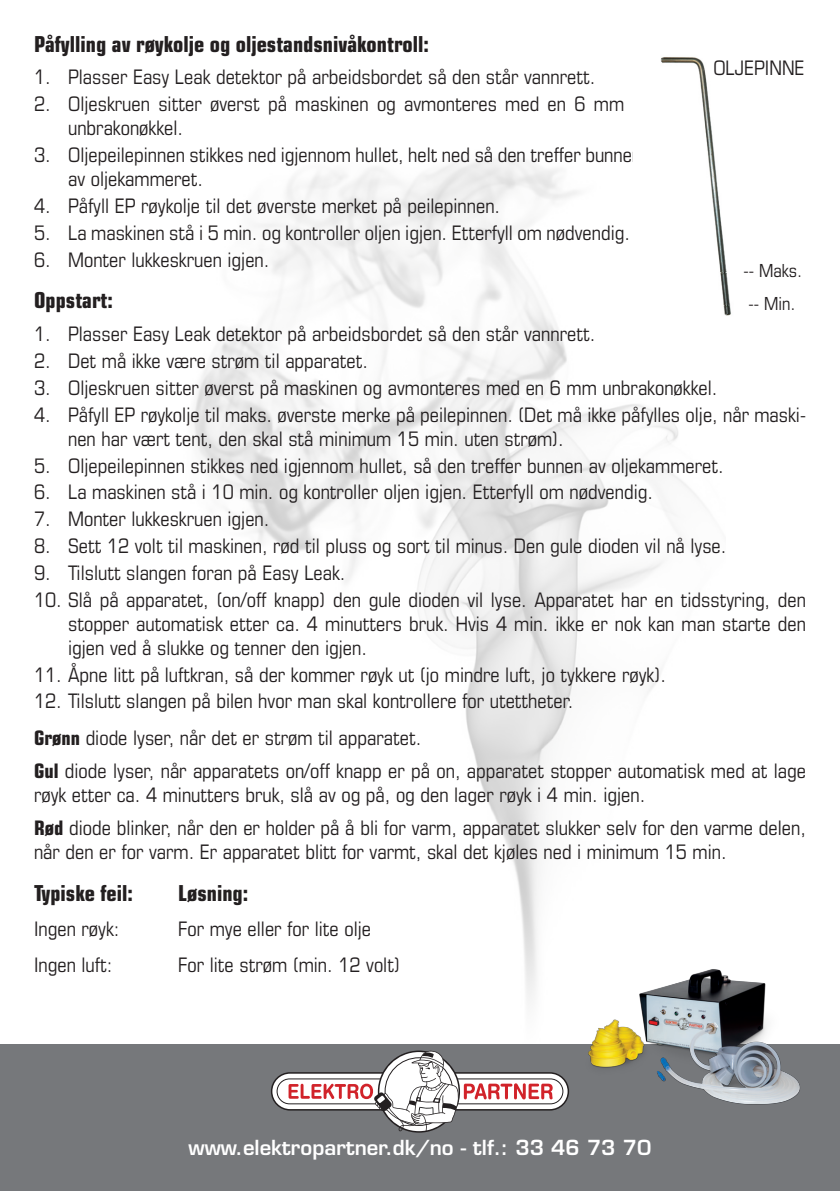
<style>
.page{position:relative;width:840px;height:1191px;background:#fff}
.page>*{position:absolute;margin:0;border:0;box-sizing:border-box;transform-origin:0 0}
.t1{font:700 condensed 22px "Eurostile";color:#231f20}
.t2{font:600 20.2px "Eurostile";color:#fff}
.t3{font:condensed 20px/24px "Eurostile";color:#231f20}
.t4{font:condensed 18px "Eurostile";color:#231f20}
.s1{font-weight:700}
</style>
<div class="page">
<img style="left:194px;top:158px;width:505px;height:843px">
<img style="left:633px;top:57px;width:98px;height:280px">
<div style="left:0;top:1044px;width:839px;height:147px;background:#76787b"></div>
<img style="left:578px;top:953px;width:222px;height:152px">
<svg style="left:271px;top:1050px;width:297px;height:82px"></svg>
<p class="t1" style="left:34px;top:30px;width:396px">Påfylling av røykolje og oljestandsnivåkontroll:</p>
<p class="t3" style="left:34px;top:65px;width:562px">1. Plasser Easy Leak detektor på arbeidsbordet så den står vannrett.</p>
<p class="t3" style="left:68px;top:92px;width:557px;text-indent:-34px">2. Oljeskruen sitter øverst på maskinen og avmonteres med en 6 mm unbrakonøkkel.</p>
<p class="t3" style="left:68px;top:143px;width:574px;text-indent:-34px">3. Oljepeilepinnen stikkes ned igjennom hullet, helt ned så den treffer bunnen av oljekammeret.</p>
<p class="t3" style="left:34px;top:193px;width:467px">4. Påfyll EP røykolje til det øverste merket på peilepinnen.</p>
<p class="t3" style="left:34px;top:220px;width:597px">5. La maskinen stå i 5 min. og kontroller oljen igjen. Etterfyll om nødvendig.</p>
<p class="t3" style="left:34px;top:247px;width:237px">6. Monter lukkeskruen igjen.</p>
<p class="t1" style="left:34px;top:287px;width:80px">Oppstart:</p>
<p class="t3" style="left:34px;top:322px;width:562px">1. Plasser Easy Leak detektor på arbeidsbordet så den står vannrett.</p>
<p class="t3" style="left:34px;top:348px;width:335px">2. Det må ikke være strøm til apparatet.</p>
<p class="t3" style="left:34px;top:375px;width:684px">3. Oljeskruen sitter øverst på maskinen og avmonteres med en 6 mm unbrakonøkkel.</p>
<p class="t3" style="left:68px;top:402px;width:739px;text-indent:-34px">4. Påfyll EP røykolje til maks. øverste merke på peilepinnen. (Det må ikke påfylles olje, når maski&shy;nen har vært tent, den skal stå minimum 15 min. uten strøm).</p>
<p class="t3" style="left:34px;top:453px;width:690px">5. Oljepeilepinnen stikkes ned igjennom hullet, så den treffer bunnen av oljekammeret.</p>
<p class="t3" style="left:34px;top:480px;width:620px">6. La maskinen stå i 10 min. og kontroller oljen igjen. Etterfyll om nødvendig.</p>
<p class="t3" style="left:34px;top:507px;width:237px">7. Monter lukkeskruen igjen.</p>
<p class="t3" style="left:34px;top:533px;width:693px">8. Sett 12 volt til maskinen, rød til pluss og sort til minus. Den gule dioden vil nå lyse.</p>
<p class="t3" style="left:34px;top:560px;width:313px">9. Tilslutt slangen foran på Easy Leak.</p>
<p class="t3" style="left:68px;top:587px;width:739px;text-align:justify;text-indent:-34px">10. Slå på apparatet, (on/off knapp) den gule dioden vil lyse. Apparatet har en tidsstyring, den stopper automatisk etter ca. 4 minutters bruk. Hvis 4 min. ikke er nok kan man starte den igjen ved å slukke og tenner den igjen.</p>
<p class="t3" style="left:34px;top:662px;width:633px">11. Åpne litt på luftkran, så der kommer røyk ut (jo mindre luft, jo tykkere røyk).</p>
<p class="t3" style="left:34px;top:689px;width:540px">12. Tilslutt slangen på bilen hvor man skal kontrollere for utettheter.</p>
<p class="t3" style="left:34px;top:726px;width:388px"><span class="s1">Grønn</span> diode lyser, når det er strøm til apparatet.</p>
<p class="t3" style="left:34px;top:758px;width:773px"><span class="s1">Gul</span> diode lyser, når apparatets on/off knapp er på on, apparatet stopper automatisk med at lage røyk etter ca. 4 minutters bruk, slå av og på, og den lager røyk i 4 min. igjen.</p>
<p class="t3" style="left:34px;top:815px;width:773px"><span class="s1">Rød</span> diode blinker, når den er holder på å bli for varm, apparatet slukker selv for den varme delen, når den er for varm. Er apparatet blitt for varmt, skal det kjøles ned i minimum 15 min.</p>
<p class="t1" style="left:34px;top:879px;width:100px">Typiske feil:</p>
<p class="t1" style="left:178px;top:879px;width:72px">Løsning:</p>
<p class="t3" style="left:34px;top:917px;width:87px">Ingen røyk:</p>
<p class="t3" style="left:178px;top:917px;width:194px">For mye eller for lite olje</p>
<p class="t3" style="left:34px;top:952px;width:80px">Ingen luft:</p>
<p class="t3" style="left:178px;top:952px;width:223px">For lite strøm (min. 12 volt)</p>
<p class="t3" style="left:713px;top:55px;width:93px">OLJEPINNE</p>
<p class="t4" style="left:743px;top:260px;width:60px">-- Maks.</p>
<p class="t4" style="left:748px;top:293px;width:48px">-- Min.</p>
<p class="t2" style="left:188px;top:1134px;width:464px">www.elektropartner.dk/no - tlf.: 33 46 73 70</p>
</div>
